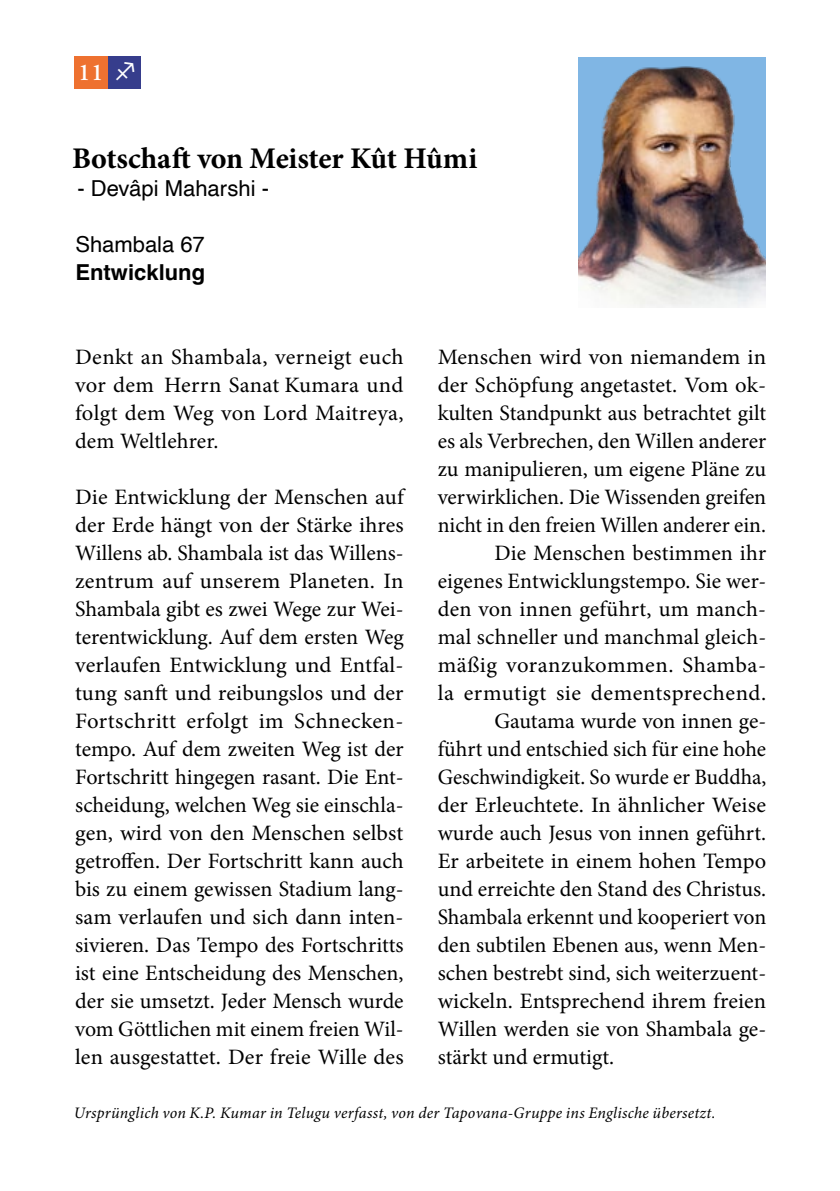
<style>
.page{position:relative;width:840px;height:1191px;background:#fff}
.page>*{position:absolute;margin:0;border:0;box-sizing:border-box;transform-origin:0 0}
.t1{font:700 30px "Minion Pro";letter-spacing:-.01em;color:#000}
.t2{font:600 24px "Adobe Garamond Pro";color:#fff}
.t3{font:22px/28px "Minion Pro";color:#000;text-align:justify}
.t4{font:22px "Minion Pro";letter-spacing:.025em;color:#000}
.t5{font:22px "Minion Pro";letter-spacing:.02em;color:#000}
.t6{font:22px "Helvetica";color:#000}
.t7{font:700 22px "Helvetica";color:#000}
.t8{font:italic 16px "Minion Pro";letter-spacing:.01em;color:#000}
</style>
<div class="page">
<div style="left:74px;top:56px;width:34px;height:33px;background:#ee7130"></div>
<div style="left:108px;top:56px;width:33px;height:33px;background:#363d8c"></div>
<img style="left:578px;top:59px;width:187px;height:248px">
<p class="t2" style="left:78px;top:59px;width:27px">11</p>
<h1 class="t1" style="left:72px;top:137px;width:406px">Botschaft von Meister Kût Hûmi</h1>
<p class="t6" style="left:77px;top:171px;width:193px">- Devâpi Maharshi -</p>
<p class="t6" style="left:75px;top:227px;width:131px">Shambala 67</p>
<p class="t7" style="left:75px;top:259px;width:131px">Entwicklung</p>
<p class="t3" style="left:75px;top:343px;width:330px">Denkt an Shambala, verneigt euch vor dem Herrn Sanat Kumara und folgt dem Weg von Lord Maitreya, dem Weltlehrer.</p>
<p class="t3" style="left:437px;top:343px;width:330px">Menschen wird von niemandem in</p>
<p class="t3" style="left:437px;top:371px;width:330px">der Schöpfung angetastet. Vom ok-</p>
<p class="t3" style="left:437px;top:399px;width:330px">kulten Standpunkt aus betrachtet gilt</p>
<p class="t3" style="left:437px;top:427px;width:330px">es als Verbrechen, den Willen anderer</p>
<p class="t3" style="left:437px;top:455px;width:330px">zu manipulieren, um eigene Pläne zu</p>
<p class="t3" style="left:437px;top:483px;width:330px">verwirklichen. Die Wissenden greifen</p>
<p class="t3" style="left:437px;top:511px;width:329px">nicht in den freien Willen anderer ein.</p>
<p class="t3" style="left:494px;top:539px;width:273px">Die Menschen bestimmen ihr</p>
<p class="t3" style="left:437px;top:567px;width:330px">eigenes Entwicklungstempo. Sie wer-</p>
<p class="t3" style="left:437px;top:595px;width:330px">den von innen geführt, um manch-</p>
<p class="t3" style="left:437px;top:623px;width:330px">mal schneller und manchmal gleich-</p>
<p class="t5" style="left:437px;top:650px;width:330px">mäßig voranzukommen. Shamba-</p>
<p class="t4" style="left:437px;top:678px;width:330px">la ermutigt sie dementsprechend.</p>
<p class="t3" style="left:494px;top:707px;width:273px">Gautama wurde von innen ge-</p>
<p class="t3" style="left:437px;top:735px;width:330px">führt und entschied sich für eine hohe</p>
<p class="t3" style="left:437px;top:763px;width:330px">Geschwindigkeit. So wurde er Buddha,</p>
<p class="t3" style="left:437px;top:791px;width:330px">der Erleuchtete. In ähnlicher Weise</p>
<p class="t3" style="left:437px;top:819px;width:330px">wurde auch Jesus von innen geführt.</p>
<p class="t3" style="left:437px;top:847px;width:330px">Er arbeitete in einem hohen Tempo</p>
<p class="t3" style="left:437px;top:875px;width:330px">und erreichte den Stand des Christus.</p>
<p class="t3" style="left:437px;top:903px;width:330px">Shambala erkennt und kooperiert von</p>
<p class="t3" style="left:437px;top:931px;width:330px">den subtilen Ebenen aus, wenn Men-</p>
<p class="t3" style="left:437px;top:959px;width:330px">schen bestrebt sind, sich weiterzuent-</p>
<p class="t3" style="left:437px;top:987px;width:330px">wickeln. Entsprechend ihrem freien</p>
<p class="t3" style="left:437px;top:1015px;width:330px">Willen werden sie von Shambala ge-</p>
<p class="t3" style="left:437px;top:1043px;width:178px">stärkt und ermutigt.</p>
<p class="t8" style="left:74px;top:1102px;width:643px">Ursprünglich von K.P. Kumar in Telugu verfasst, von der Tapovana-Gruppe ins Englische übersetzt.</p>
<p class="t3" style="left:75px;top:483px;width:330px">Die Entwicklung der Menschen auf der Erde hängt von der Stärke ihres Willens ab. Shambala ist das Willens&shy;zentrum auf unserem Planeten. In Shambala gibt es zwei Wege zur Wei&shy;terentwicklung. Auf dem ersten Weg verlaufen Entwicklung und Entfal&shy;tung sanft und reibungslos und der Fortschritt erfolgt im Schnecken&shy;tempo. Auf dem zweiten Weg ist der Fortschritt hingegen rasant. Die Ent&shy;scheidung, welchen Weg sie einschla&shy;gen, wird von den Menschen selbst getroffen. Der Fortschritt kann auch bis zu einem gewissen Stadium lang&shy;sam verlaufen und sich dann inten&shy;sivieren. Das Tempo des Fortschritts ist eine Entscheidung des Menschen, der sie umsetzt. Jeder Mensch wurde vom Göttlichen mit einem freien Wil&shy;len ausgestattet. Der freie Wille des</p>
</div>
